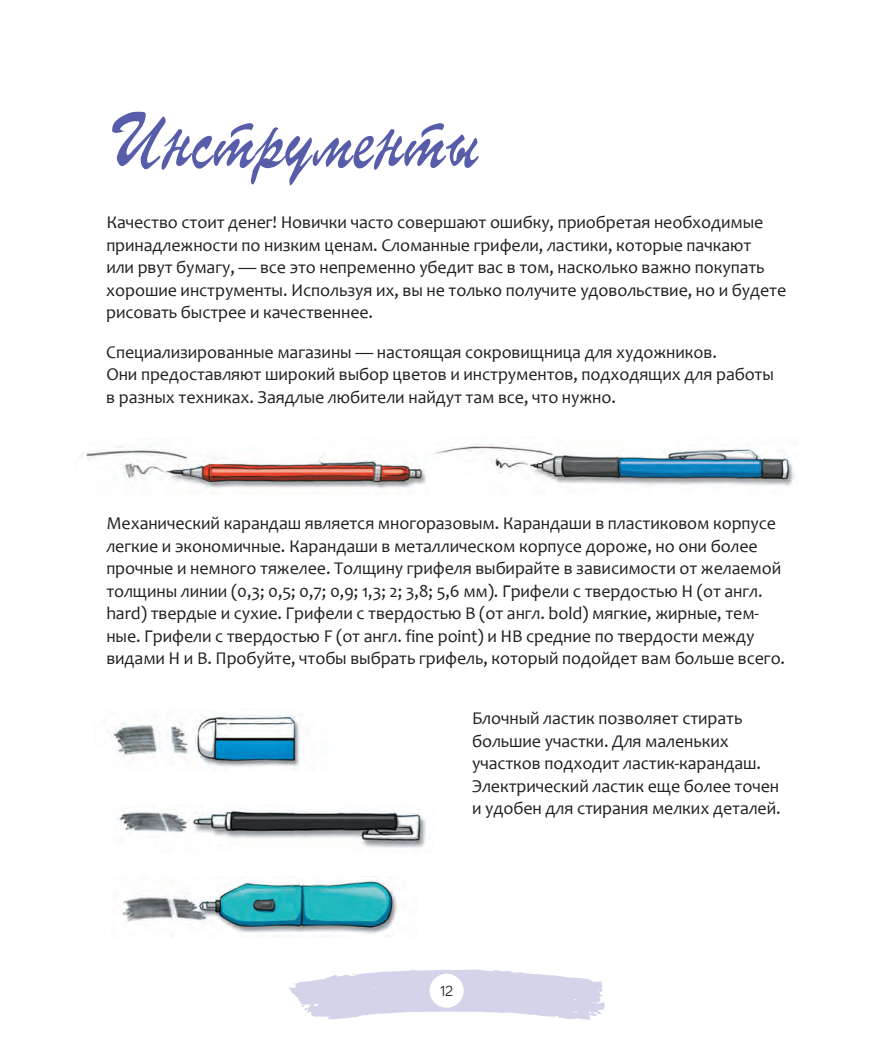
<style>
.page{position:relative;width:872px;height:1063px;background:#fff}
.page>*{position:absolute;margin:0;border:0;box-sizing:border-box;transform-origin:0 0}
.t1{font:80.1px "Roscherk DL";color:#585da9}
.t2{font:18px/22.5px "Candara";letter-spacing:-.005em;color:#231f20}
.t3{font:15px "Bariol";color:#231f20}
</style>
<div class="page">
<svg style="left:288px;top:969px;width:317px;height:51px"></svg>
<div style="left:429px;top:974px;width:34px;height:34px;background:#fff;border-radius:50%"></div>
<img style="left:81px;top:446px;width:345px;height:49px">
<img style="left:435px;top:444px;width:360px;height:42px">
<img style="left:122px;top:880px;width:275px;height:57px">
<img style="left:117px;top:809px;width:309px;height:39px">
<img style="left:110px;top:714px;width:192px;height:56px">
<h1 class="t1" style="left:106px;top:93px;width:374px">Инструменты</h1>
<p class="t2" style="left:106px;top:211px;width:681px">Качество стоит денег! Новички часто совершают ошибку, приобретая необходимые принадлежности по низким ценам. Сломанные грифели, ластики, которые пачкают<br>или рвут бумагу, — все это непременно убедит вас в том, насколько важно покупать хорошие инструменты. Используя их, вы не только получите удовольствие, но и будете рисовать быстрее и качественнее.</p>
<p class="t2" style="left:106px;top:340px;width:669px">Специализированные магазины — настоящая сокровищница для художников.<br>Они предоставляют широкий выбор цветов и инструментов, подходящих для работы в разных техниках. Заядлые любители найдут там все, что нужно.</p>
<p class="t2" style="left:106px;top:512px;width:680px">Механический карандаш является многоразовым. Карандаши в пластиковом корпусе легкие и экономичные. Карандаши в металлическом корпусе дороже, но они более прочные и немного тяжелее. Толщину грифеля выбирайте в зависимости от желаемой толщины линии (0,3; 0,5; 0,7; 0,9; 1,3; 2; 3,8; 5,6 мм). Грифели с твердостью H (от англ. hard) твердые и сухие. Грифели с твердостью B (от англ. bold) мягкие, жирные, тем&shy;ные. Грифели с твердостью F (от англ. fine point) и HB средние по твердости между видами H и B. Пробуйте, чтобы выбрать грифель, который подойдет вам больше всего.</p>
<p class="t2" style="left:472px;top:707px;width:310px">Блочный ластик позволяет стирать большие участки. Для маленьких участков подходит ластик-карандаш.<br>Электрический ластик еще более точен и удобен для стирания мелких деталей.</p>
<p class="t3" style="left:440px;top:981px;width:15px">12</p>
</div>
